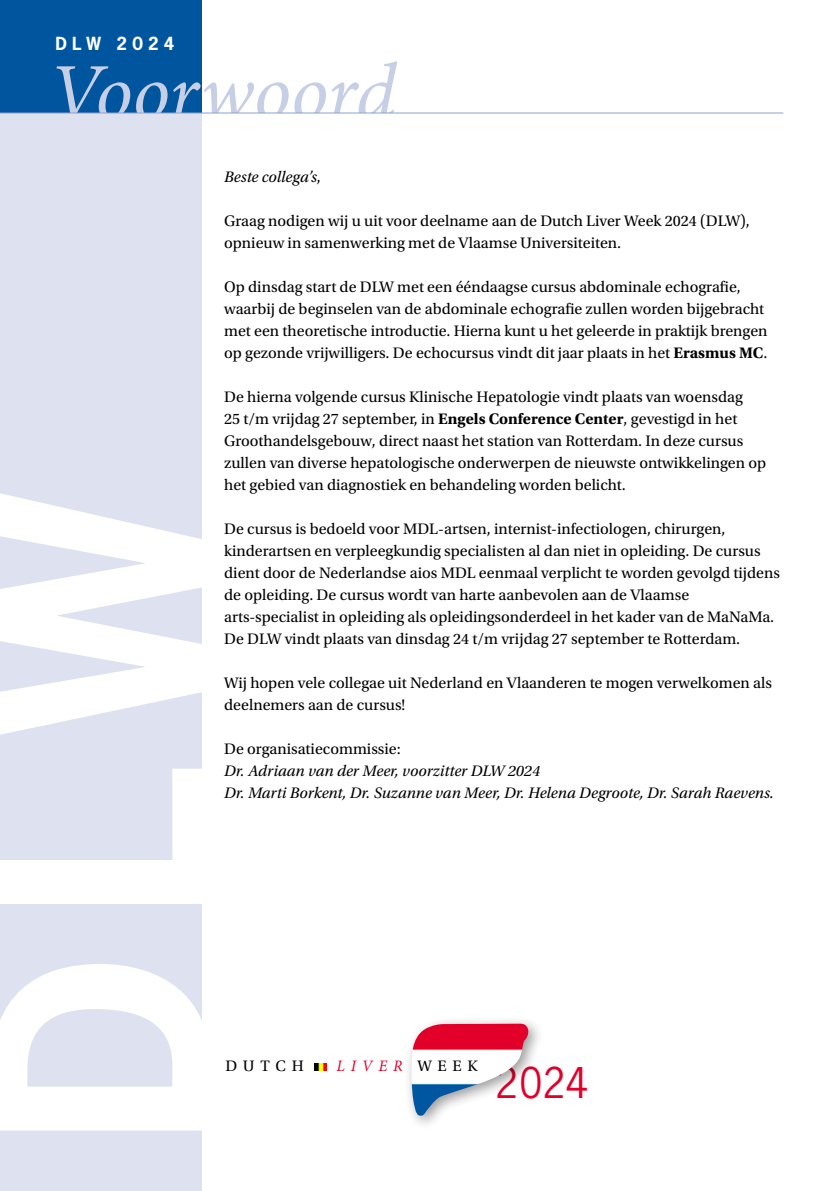
<style>
.page{position:relative;width:840px;height:1191px;background:#fff}
.page>*{position:absolute;margin:0;border:0;box-sizing:border-box;transform-origin:0 0}
.t1{font:700 281.8px "News Gothic Std";color:#fff}
.t2{font:italic 80px "Minion Pro";letter-spacing:-.005em;color:#c7cfe7}
.t3{font:39.8px "News Gothic Std";color:#e2002a}
.t4{font:700 17px "News Gothic Std";letter-spacing:.305em;color:#fff}
.t5{font:16px/22px "Utopia Std";color:#000}
.t6{font:italic 16px/22px "Utopia Std";color:#000}
.t7{font:italic 16px "Minion Pro";letter-spacing:.36em;color:#e2002a}
.s1{font-style:normal}
.s2{font-weight:700}
.s3{font-family:"Utopia Std";font-style:normal;color:#000}
</style>
<div class="page">
<hr style="left:839px;top:0;width:1px;height:119px;background:#00559f">
<hr style="left:839px;top:113px;width:1px;height:1078px;background:#dee2f0">
<div style="left:0;top:0;width:201px;height:119px;background:#00559f"></div>
<div style="left:0;top:113px;width:201px;height:1078px;background:#dee2f0"></div>
<div style="left:403px;top:1015px;width:141px;height:116px;background:#000;opacity:.4"></div>
<img style="left:411px;top:1023px;width:118px;height:92px">
<svg style="left:314px;top:1063px;width:12px;height:7px"></svg>
<hr style="left:0;top:113px;width:782px;height:1px;background:#8ba1cd">
<p class="t4" style="left:55px;top:32px;width:121px">DLW 2024</p>
<h2 class="t2" style="left:48px;top:38px;width:349px">Voorwoord</h2>
<h1 class="t1" style="left:-84px;top:1145px;width:658px;rotate:-90deg">DLW</h1>
<p class="t6" style="left:224px;top:166px;width:98px">Beste collega’s<span class="s1">,</span></p>
<p class="t5" style="left:224px;top:210px;width:526px">Graag nodigen wij u uit voor deelname aan de Dutch Liver Week 2024 (DLW), opnieuw in samenwerking met de Vlaamse Universiteiten.</p>
<p class="t5" style="left:224px;top:276px;width:544px">Op dinsdag start de DLW met een ééndaagse cursus abdominale echografie, waarbij de beginselen van de abdominale echografie zullen worden bijgebracht met een theoretische introductie. Hierna kunt u het geleerde in praktijk brengen op gezonde vrijwilligers. De echocursus vindt dit jaar plaats in het <span class="s2">Erasmus MC</span>.</p>
<p class="t5" style="left:224px;top:386px;width:543px">De hierna volgende cursus Klinische Hepatologie vindt plaats van woensdag<br>25 t/m vrijdag 27 september, in <span class="s2">Engels Conference Center</span>, gevestigd in het Groothandelsgebouw, direct naast het station van Rotterdam. In deze cursus zullen van diverse hepatologische onderwerpen de nieuwste ontwikkelingen op het gebied van diagnostiek en behandeling worden belicht.</p>
<p class="t5" style="left:224px;top:518px;width:557px">De cursus is bedoeld voor MDL-artsen, internist-infectiologen, chirurgen, kinderartsen en verpleegkundig specialisten al dan niet in opleiding. De cursus dient door de Nederlandse aios MDL eenmaal verplicht te worden gevolgd tijdens de opleiding. De cursus wordt van harte aanbevolen aan de Vlaamse arts-specialist in opleiding als opleidingsonderdeel in het kader van de MaNaMa.<br>De DLW vindt plaats van dinsdag 24 t/m vrijdag 27 september te Rotterdam.</p>
<p class="t5" style="left:224px;top:672px;width:549px">Wij hopen vele collegae uit Nederland en Vlaanderen te mogen verwelkomen als deelnemers aan de cursus!</p>
<p class="t5" style="left:224px;top:738px;width:178px">De organisatiecommissie:</p>
<p class="t6" style="left:224px;top:760px;width:550px">Dr. Adriaan van der Meer, voorzitter DLW 2024<br>Dr. Marti Borkent, Dr. Suzanne van Meer, Dr. Helena Degroote, Dr. Sarah Raevens.</p>
<p class="t5" style="left:225px;top:1055px;width:80px">DUTCH</p>
<p class="t7" style="left:336px;top:1055px;width:142px">LIVER <span class="s3">WEEK</span></p>
<h3 class="t3" style="left:494px;top:1057px;width:95px">2024</h3>
</div>
